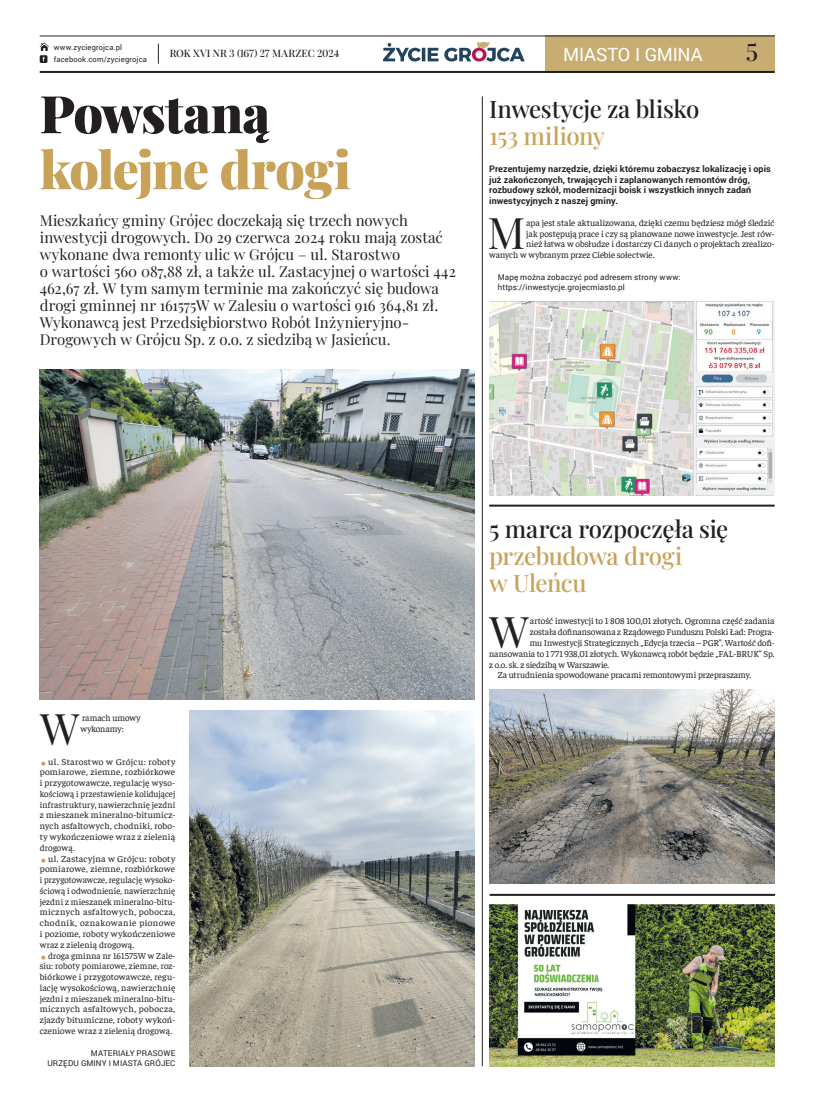
<style>
.page{position:relative;width:820px;height:1106px;background:#fff}
.page>*{position:absolute;margin:0;border:0;box-sizing:border-box;transform-origin:0 0}
.t1{font:900 52px "Playfair Display";letter-spacing:-.03em;color:#c8a259}
.t2{font:900 52px "Playfair Display";letter-spacing:-.015em;color:#231f20}
.t3{font:43.4px "Playfair Display";color:#231f20}
.t4{font:500 24px "Playfair Display";letter-spacing:-.015em;color:#231f20}
.t5{font:500 24px/27px "Playfair Display";letter-spacing:-.025em;color:#c8a259}
.t6{font:18.3px "Roboto";letter-spacing:-.015em;color:#fff}
.t7{font:15px/17px "Playfair Display";color:#231f20}
.t8{font:500 10.2px "Playfair Display";letter-spacing:.01em;color:#231f20}
.t9{font:9.1px/10.8px "Faustina";color:#231f20}
.t10{font:9.1px/10.8px "Faustina";color:#231f20;text-align:justify;scale:1.04 1}
.t11{font:700 9px/10.8px "Roboto";letter-spacing:.01em;color:#231f20}
.t12{font:8px/10.8px "Roboto";letter-spacing:.015em;color:#231f20;text-align:right}
.t13{font:7.5px/12px "Roboto";letter-spacing:.02em;color:#231f20}
.s1{font-size:18px;color:#c8a259}
</style>
<div class="page">
<div style="left:545px;top:36px;width:229px;height:37px;background:#c8ad73"></div>
<hr style="left:40px;top:36px;width:734px;height:1px;background:#231f20">
<hr style="left:40px;top:71px;width:734px;height:2px;background:#231f20">
<svg style="left:40px;top:43px;width:9px;height:20px"></svg>
<svg style="left:158px;top:44px;width:1px;height:20px"></svg>
<svg style="left:383px;top:42px;width:141px;height:19px"></svg>
<hr style="left:489px;top:504px;width:285px;height:2px;background:#231f20">
<hr style="left:489px;top:893px;width:285px;height:2px;background:#231f20">
<img style="left:489px;top:301px;width:285px;height:194px">
<img style="left:40px;top:369px;width:435px;height:330px">
<hr style="left:482px;top:96px;width:1px;height:970px;background:#231f20">
<img style="left:489px;top:904px;width:285px;height:162px">
<img style="left:489px;top:689px;width:285px;height:194px">
<img style="left:189px;top:710px;width:286px;height:356px">
<p class="t8" style="left:170px;top:45px;width:171px">ROK XVI NR 3 (167) 27 maRzec 2024</p>
<h3 class="t6" style="left:563px;top:41px;width:141px">MIASTO I GMINA</h3>
<h3 class="t4" style="left:745px;top:33px;width:14px">5</h3>
<p class="t13" style="left:54px;top:41px;width:95px">www.zyciegrojca.pl facebook.com/zyciegrojca</p>
<h1 class="t2" style="left:40px;top:73px;width:232px">Powstaną</h1>
<h1 class="t1" style="left:40px;top:129px;width:312px">kolejne drogi</h1>
<p class="t7" style="left:40px;top:210px;width:417px">Mieszkańcy gminy Grójec doczekają się trzech nowych inwestycji drogowych. Do 29 czerwca 2024 roku mają zostać wykonane dwa remonty ulic w Grójcu – ul. Starostwo<br>o wartości 560 087,88 zł, a także ul. Zastacyjnej o wartości 442<br>462,67 zł. W tym samym terminie ma zakończyć się budowa drogi gminnej nr 161575W w Zalesiu o wartości 916 364,81 zł.<br>Wykonawcą jest Przedsiębiorstwo Robót Inżynieryjno-Drogowych w Grójcu Sp. z o.o. z siedzibą w Jasieńcu.</p>
<h3 class="t4" style="left:489px;top:90px;width:212px">Inwestycje za blisko</h3>
<h3 class="t5" style="left:489px;top:120px;width:117px">153 miliony</h3>
<p class="t11" style="left:489px;top:163px;width:283px">Prezentujemy narzędzie, dzięki któremu zobaczysz lokalizację i opis już zakończonych, trwających i zaplanowanych remontów dróg, rozbudowy szkół, modernizacji boisk i wszystkich innych zadań inwestycyjnych z naszej gminy.</p>
<h2 class="t3" style="left:487px;top:199px;width:39px">M</h2>
<p class="t9" style="left:526px;top:216px;width:250px">apa jest stale aktualizowana, dzięki czemu będziesz mógł śledzić</p>
<p class="t9" style="left:526px;top:227px;width:250px">jak postępują prace i czy są planowane nowe inwestycje. Jest rów-</p>
<p class="t9" style="left:526px;top:238px;width:250px">nież łatwa w obsłudze i dostarczy Ci danych o projektach zrealizo-</p>
<p class="t9" style="left:489px;top:249px;width:167px">wanych w wybranym przez Ciebie sołectwie.</p>
<p class="t12" style="left:497px;top:271px;width:184px;text-align:left">Mapę można zobaczyć pod adresem strony www: https://inwestycje.grojecmiasto.pl</p>
<h3 class="t4" style="left:489px;top:510px;width:241px">5 marca rozpoczęła się</h3>
<h3 class="t5" style="left:489px;top:540px;width:195px">przebudowa drogi w Uleńcu</h3>
<h2 class="t3" style="left:40px;top:694px;width:41px">W</h2>
<p class="t9" style="left:80px;top:712px;width:62px">ramach umowy wykonamy:</p>
<p class="t10" style="left:40px;top:755px;width:132px"><span class="s1">•</span> ul. Starostwo w Grójcu: roboty pomiarowe, ziemne, rozbiórkowe i przygotowawcze, regulację wyso&shy;kościową i przestawienie kolidującej infrastruktury, nawierzchnię jezdni z mieszanek mineralno-bitumicz&shy;nych asfaltowych, chodniki, robo&shy;ty wykończeniowe wraz z zielenią drogową.</p>
<p class="t10" style="left:40px;top:852px;width:132px"><span class="s1">•</span> ul. Zastacyjna w Grójcu: roboty pomiarowe, ziemne, rozbiórkowe i przygotowawcze, regulację wysoko&shy;ściową i odwodnienie, nawierzchnię jezdni z mieszanek mineralno-bitu&shy;micznych asfaltowych, pobocza, chodnik, oznakowanie pionowe i poziome, roboty wykończeniowe wraz z zielenią drogową.</p>
<p class="t9" style="left:40px;top:949px;width:137px;text-align:justify"><span class="s1">•</span> droga gminna nr 161575W w Zale&shy;siu: roboty pomiarowe, ziemne, roz&shy;biórkowe i przygotowawcze, regu&shy;lację wysokościową, nawierzchnię jezdni z mieszanek mineralno-bitu&shy;micznych asfaltowych, pobocza, zjazdy bitumiczne, roboty wykoń&shy;czeniowe wraz z zielenią drogową.</p>
<p class="t12" style="left:47px;top:1047px;width:129px">MATERIAŁY PRASOWE<br>URZĘDU GMINY I MIASTA GRÓJEC</p>
<h2 class="t3" style="left:489px;top:597px;width:41px">W</h2>
<p class="t9" style="left:529px;top:615px;width:246px">artość inwestycji to 1 808 100,01 złotych. Ogromna część zadania</p>
<p class="t9" style="left:529px;top:626px;width:246px">została dofinansowana z Rządowego Funduszu Polski Ład: Progra-</p>
<p class="t9" style="left:529px;top:637px;width:246px">mu Inwestycji Strategicznych „Edycja trzecia – PGR”. Wartość dofi-</p>
<p class="t9" style="left:489px;top:647px;width:287px">nansowania to 1 771 938,01 złotych. Wykonawcą robót będzie „FAL-BRUK” Sp.</p>
<p class="t9" style="left:489px;top:658px;width:122px">z o.o. sk. z siedzibą w Warszawie.</p>
<p class="t9" style="left:497px;top:669px;width:255px">Za utrudnienia spowodowane pracami remontowymi przepraszamy.</p>
</div>
